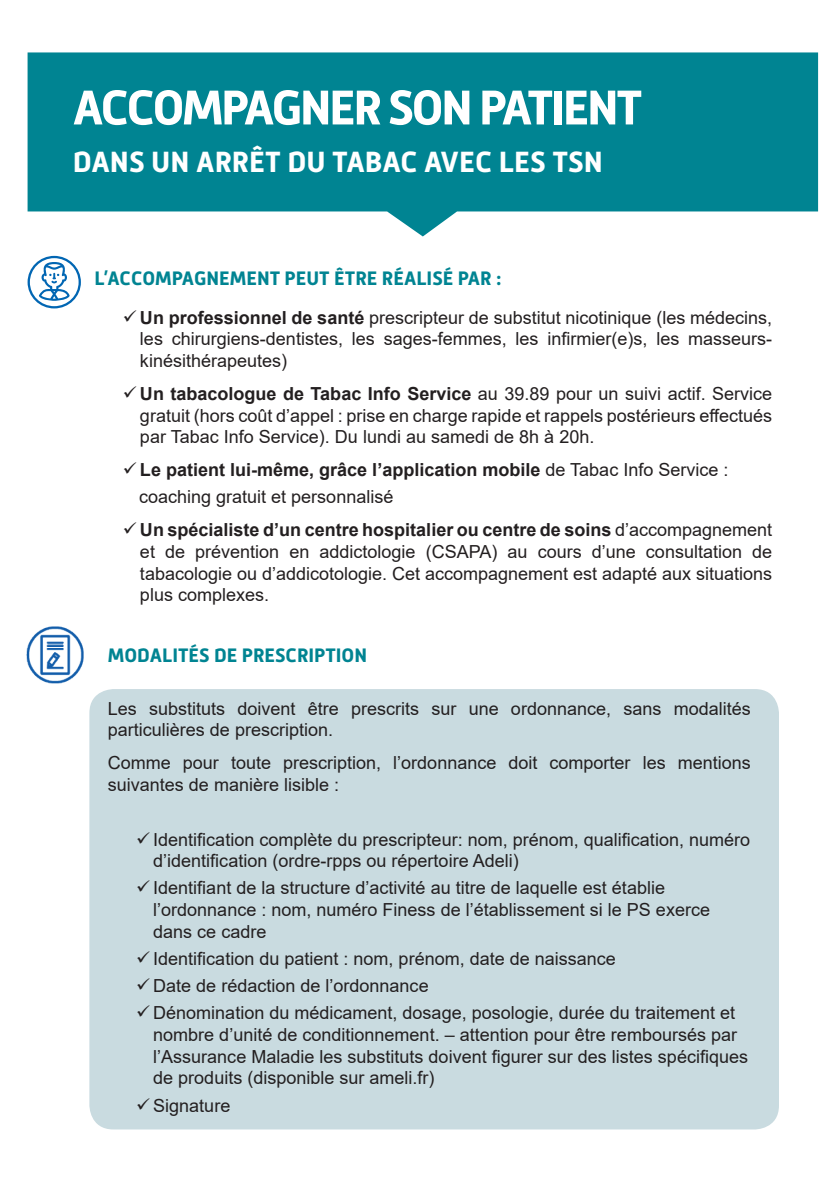
<style>
.page{position:relative;width:840px;height:1191px;background:#fff}
.page>*{position:absolute;margin:0;border:0;box-sizing:border-box;transform-origin:0 0}
.t1{font:700 50px "Mic 32 New";letter-spacing:-.05em;color:#fff}
.t2{font:700 30px "Mic 32 New";color:#fff}
.t3{font:700 20px "Mic 32 New";color:#008492}
.t4{font:18px/21.6px "Arial";color:#231f20}
.s1{font-weight:700}
</style>
<div class="page">
<div style="left:89px;top:689px;width:689px;height:440px;background:#c9dbe0;border-radius:24px"></div>
<svg style="left:28px;top:52px;width:789px;height:184px;background:#2193a0"></svg>
<img style="left:26px;top:626px;width:75px;height:73px">
<svg style="left:28px;top:256px;width:53px;height:52px"></svg>
<h1 class="t1" style="left:73px;top:79px;width:571px">ACCOMPAGNER SON PATIENT</h1>
<h2 class="t2" style="left:73px;top:145px;width:497px">DANS UN ARRÊT DU TABAC AVEC LES TSN</h2>
<p class="t3" style="left:94px;top:267px;width:408px">L’ACCOMPAGNEMENT PEUT ÊTRE RÉALISÉ PAR :</p>
<p class="t4" style="left:140px;top:306px;width:633px;text-align:justify"><span class="s1">Un professionnel de santé</span> prescripteur de substitut nicotinique (les médecins, les chirurgiens-dentistes, les sages-femmes, les infirmier(e)s, les masseurs&shy;kinésithérapeutes)</p>
<p class="t4" style="left:140px;top:383px;width:633px;text-align:justify"><span class="s1">Un tabacologue de Tabac Info Service</span> au 39.89 pour un suivi actif. Service gratuit (hors coût d’appel : prise en charge rapide et rappels postérieurs effectués par Tabac Info Service). Du lundi au samedi de 8h à 20h.</p>
<p class="t4" style="left:139px;top:456px;width:590px;line-height:27.2px"><span class="s1">Le patient lui-même, grâce l’application mobile</span> de Tabac Info Service : coaching gratuit et personnalisé</p>
<p class="t4" style="left:140px;top:519px;width:633px;text-align:justify"><span class="s1">Un spécialiste d’un centre hospitalier ou centre de soins</span> d’accompagnement et de prévention en addictologie (CSAPA) au cours d’une consultation de tabacologie ou d’addicotologie. Cet accompagnement est adapté aux situations plus complexes.</p>
<p class="t3" style="left:108px;top:643px;width:261px">MODALITÉS DE PRESCRIPTION</p>
<p class="t4" style="left:108px;top:697px;width:644px">Les substituts doivent être prescrits sur une ordonnance, sans modalités particulières de prescription.</p>
<p class="t4" style="left:108px;top:752px;width:644px">Comme pour toute prescription, l’ordonnance doit comporter les mentions suivantes de manière lisible :</p>
<p class="t4" style="left:153px;top:828px;width:598px">Identification complète du prescripteur: nom, prénom, qualification, numéro d’identification (ordre-rpps ou répertoire Adeli)</p>
<p class="t4" style="left:153px;top:877px;width:558px">Identifiant de la structure d’activité au titre de laquelle est établie l’ordonnance : nom, numéro Finess de l’établissement si le PS exerce dans ce cadre</p>
<p class="t4" style="left:153px;top:945px;width:583px;line-height:27.2px">Identification du patient : nom, prénom, date de naissance<br>Date de rédaction de l’ordonnance<br>Dénomination du médicament, dosage, posologie, durée du traitement et</p>
<p class="t4" style="left:153px;top:1023px;width:596px">nombre d’unité de conditionnement. – attention pour être remboursés par l’Assurance Maladie les substituts doivent figurer sur des listes spécifiques de produits (disponible sur ameli.fr)</p>
<p class="t4" style="left:153px;top:1094px;width:79px">Signature</p>
</div>
